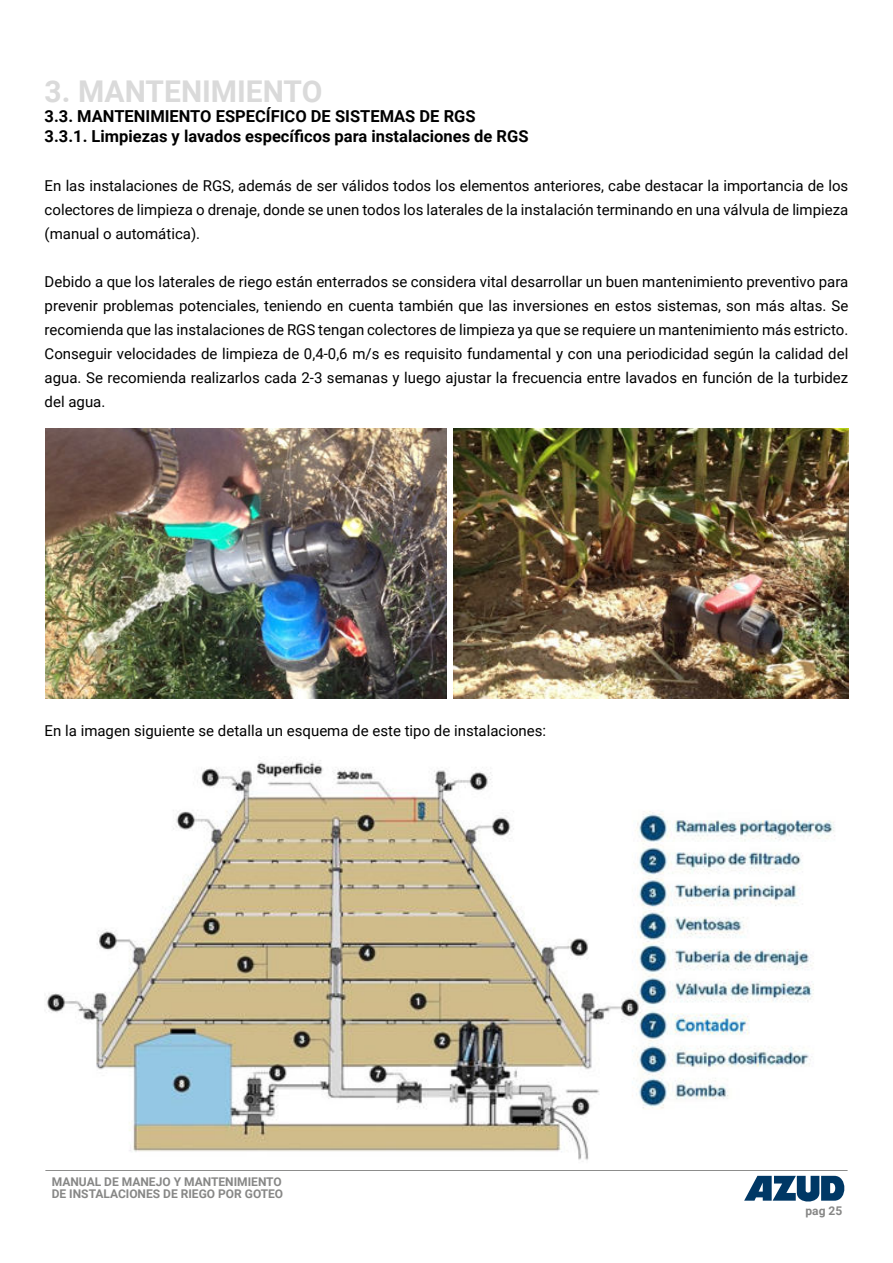
<style>
.page{position:relative;width:893px;height:1263px;background:#fff}
.page>*{position:absolute;margin:0;border:0;box-sizing:border-box;transform-origin:0 0}
.t1{font:700 30px "Roboto";color:#dadada}
.t2{font:700 16.5px/19.8px "Roboto";color:#000}
.t3{font:15px/24px "Roboto";color:#000;text-align:justify}
.t4{font:700 12px/12px "Roboto";color:#878786}
</style>
<div class="page">
<svg style="left:744px;top:1176px;width:101px;height:26px"></svg>
<hr style="left:45px;top:1169px;width:803px;height:2px;background:#878786">
<img style="left:46px;top:760px;width:789px;height:400px">
<img style="left:454px;top:428px;width:394px;height:270px">
<img style="left:45px;top:428px;width:401px;height:270px">
<h1 class="t1" style="left:45px;top:79px;width:279px">3. MANTENIMIENTO</h1>
<p class="t2" style="left:45px;top:107px;width:485px">3.3. MANTENIMIENTO ESPECÍFICO DE SISTEMAS DE RGS<br>3.3.1. Limpiezas y lavados específicos para instalaciones de RGS</p>
<p class="t3" style="left:45px;top:174px;width:805px">En las instalaciones de RGS, además de ser válidos todos los elementos anteriores, cabe destacar la importancia de los colectores de limpieza o drenaje, donde se unen todos los laterales de la instalación terminando en una válvula de limpieza (manual o automática).</p>
<p class="t3" style="left:45px;top:270px;width:805px">Debido a que los laterales de riego están enterrados se considera vital desarrollar un buen mantenimiento preventivo para prevenir problemas potenciales, teniendo en cuenta también que las inversiones en estos sistemas, son más altas. Se recomienda que las instalaciones de RGS tengan colectores de limpieza ya que se requiere un mantenimiento más estricto.<br>Conseguir velocidades de limpieza de 0,4-0,6 m/s es requisito fundamental y con una periodicidad según la calidad del agua. Se recomienda realizarlos cada 2-3 semanas y luego ajustar la frecuencia entre lavados en función de la turbidez del agua.</p>
<p class="t3" style="left:45px;top:720px;width:503px">En la imagen siguiente se detalla un esquema de este tipo de instalaciones:</p>
<p class="t4" style="left:52px;top:1176px;width:233px">MANUAL DE MANEJO Y MANTENIMIENTO<br>DE INSTALACIONES DE RIEGO POR GOTEO</p>
<p class="t4" style="left:805px;top:1205px;width:38px">pag 25</p>
</div>
